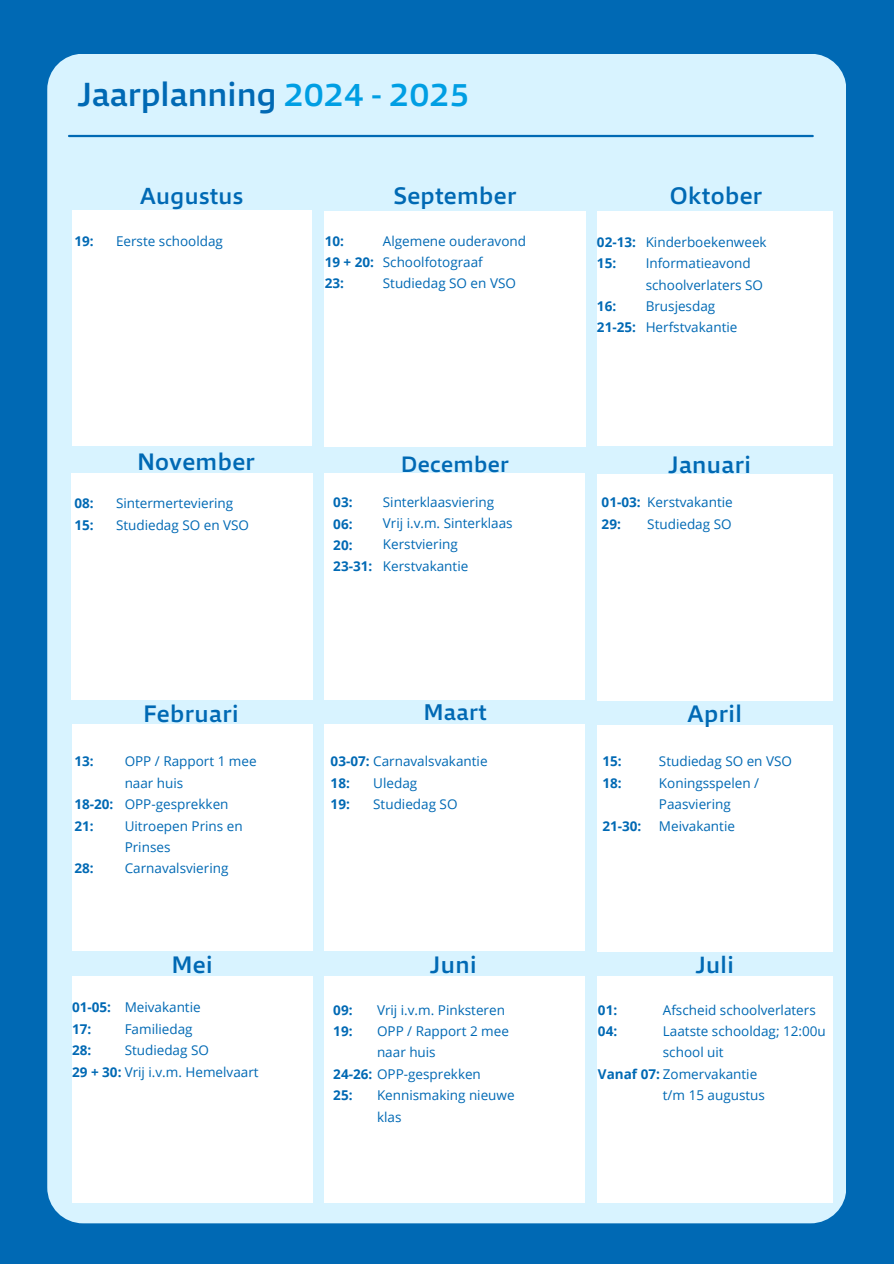
<style>
.page{position:relative;width:894px;height:1264px;background:#fff}
.page>*{position:absolute;margin:0;border:0;box-sizing:border-box;transform-origin:0 0}
.t1{font:500 33.75px "Qubo";color:#0069b4}
.t2{font:500 24px "Qubo";letter-spacing:.02em;color:#0069b4}
.t3{font:500 23.7px "Qubo";color:#0069b4}
.t4{font:500 23.4px "Qubo";letter-spacing:.02em;color:#0069b4}
.t5{font:500 22.95px "Qubo";letter-spacing:.02em;color:#0069b4}
.t6{font:500 22.5px "Qubo";letter-spacing:.02em;color:#0069b4}
.t7{font:13.5px/21.3px "Open Sans";color:#0069b4}
.t8{font:700 13.5px/21.3px "Open Sans";color:#0069b4}
.s1{color:#009ee3}
.s2{font-weight:700}
</style>
<div class="page">
<div style="left:0;top:0;width:893px;height:1263px;background:#0069b4"></div>
<div style="left:47px;top:54px;width:798px;height:1169px;background:#d8f3ff;border-radius:36px"></div>
<hr style="left:69px;top:135px;width:743px;height:2px;background:#0069b4">
<div style="left:72px;top:210px;width:240px;height:235px;background:#fff"></div>
<div style="left:324px;top:211px;width:261px;height:235px;background:#fff"></div>
<div style="left:596px;top:211px;width:236px;height:234px;background:#fff"></div>
<div style="left:71px;top:473px;width:241px;height:226px;background:#fff"></div>
<div style="left:324px;top:473px;width:261px;height:226px;background:#fff"></div>
<div style="left:596px;top:475px;width:236px;height:226px;background:#fff"></div>
<div style="left:72px;top:725px;width:240px;height:225px;background:#fff"></div>
<div style="left:324px;top:725px;width:261px;height:225px;background:#fff"></div>
<div style="left:596px;top:725px;width:236px;height:226px;background:#fff"></div>
<div style="left:596px;top:976px;width:236px;height:226px;background:#fff"></div>
<div style="left:324px;top:976px;width:261px;height:226px;background:#fff"></div>
<div style="left:72px;top:976px;width:240px;height:226px;background:#fff"></div>
<h1 class="t1" style="left:78px;top:73px;width:393px">Jaarplanning <span class="s1">2024 - 2025</span></h1>
<h2 class="t4" style="left:140px;top:181px;width:104px">Augustus</h2>
<h2 class="t2" style="left:394px;top:180px;width:124px">September</h2>
<p class="t8" style="left:74px;top:230px;width:21px">19:</p>
<p class="t7" style="left:116px;top:230px;width:108px">Eerste schooldag</p>
<p class="t8" style="left:324px;top:230px;width:51px">10:<br>19 + 20:<br>23:</p>
<h2 class="t7" style="left:383px;top:230px;width:145px">Algemene ouderavond</h2>
<h3 class="t7" style="left:383px;top:251px;width:101px">Schoolfotograaf</h3>
<p class="t7" style="left:383px;top:272px;width:135px">Studiedag SO en VSO</p>
<p class="t2" style="left:669px;top:180px;width:94px">Oktober</p>
<p class="t8" style="left:596px;top:231px;width:40px">02-13:<br>15:</p>
<p class="t8" style="left:596px;top:295px;width:40px">16:<br>21-25:</p>
<p class="t7" style="left:645px;top:231px;width:122px">Kinderboekenweek</p>
<h2 class="t7" style="left:645px;top:252px;width:119px">Informatieavond schoolverlaters SO</h2>
<h2 class="t7" style="left:645px;top:295px;width:71px">Brusjesdag</h2>
<h3 class="t7" style="left:645px;top:316px;width:93px">Herfstvakantie</h3>
<h3 class="t2" style="left:137px;top:446px;width:119px">November</h3>
<h2 class="t6" style="left:401px;top:449px;width:109px">December</h2>
<p class="t2" style="left:668px;top:449px;width:84px">Januari</p>
<p class="t8" style="left:74px;top:492px;width:21px">08:<br>15:</p>
<p class="t7" style="left:116px;top:492px;width:119px">Sintermerteviering</p>
<p class="t7" style="left:116px;top:514px;width:135px">Studiedag SO en VSO</p>
<p class="t8" style="left:333px;top:491px;width:40px">03:<br>06:<br>20:<br>23-31:</p>
<p class="t7" style="left:383px;top:490px;width:113px">Sinterklaasviering</p>
<p class="t7" style="left:383px;top:512px;width:131px">Vrij i.v.m. Sinterklaas</p>
<h2 class="t7" style="left:383px;top:533px;width:76px">Kerstviering</h2>
<h3 class="t7" style="left:383px;top:555px;width:87px">Kerstvakantie</h3>
<h3 class="t2" style="left:143px;top:698px;width:97px">Februari</h3>
<p class="t5" style="left:424px;top:696px;width:64px">Maart</p>
<p class="t8" style="left:74px;top:750px;width:21px">13:</p>
<p class="t8" style="left:74px;top:793px;width:40px">18-20:<br>21:</p>
<p class="t8" style="left:74px;top:857px;width:21px">28:</p>
<h3 class="t7" style="left:125px;top:750px;width:133px">OPP / Rapport 1 mee naar huis</h3>
<h3 class="t7" style="left:125px;top:793px;width:105px">OPP-gesprekken</h3>
<p class="t7" style="left:125px;top:814px;width:119px">Uitroepen Prins en<br>Prinses</p>
<p class="t7" style="left:125px;top:857px;width:105px">Carnavalsviering</p>
<p class="t7" style="left:330px;top:750px;width:158px"><span class="s2">03-07:</span> Carnavalsvakantie<br><span class="s2">18:<br>19:</span></p>
<h3 class="t7" style="left:373px;top:771px;width:45px">Uledag</h3>
<h3 class="t7" style="left:373px;top:793px;width:86px">Studiedag SO</h3>
<h2 class="t8" style="left:601px;top:491px;width:40px">01-03:<br>29:</h2>
<p class="t7" style="left:647px;top:491px;width:87px">Kerstvakantie</p>
<p class="t7" style="left:647px;top:512px;width:86px">Studiedag SO</p>
<p class="t2" style="left:687px;top:698px;width:56px">April</p>
<h3 class="t8" style="left:602px;top:750px;width:21px">15:<br>18:</h3>
<p class="t8" style="left:602px;top:814px;width:40px">21-30:</p>
<p class="t7" style="left:658px;top:750px;width:135px">Studiedag SO en VSO</p>
<p class="t7" style="left:658px;top:772px;width:102px">Koningsspelen /<br>Paasviering</p>
<p class="t7" style="left:658px;top:814px;width:78px">Meivakantie</p>
<h3 class="t2" style="left:172px;top:948px;width:42px">Mei</h3>
<h3 class="t2" style="left:430px;top:948px;width:48px">Juni</h3>
<h3 class="t3" style="left:695px;top:949px;width:39px">Juli</h3>
<h2 class="t7" style="left:125px;top:996px;width:78px">Meivakantie</h2>
<h3 class="t7" style="left:125px;top:1017px;width:69px">Familiedag</h3>
<p class="t7" style="left:125px;top:1039px;width:86px">Studiedag SO</p>
<p class="t7" style="left:72px;top:996px;width:188px"><span class="s2">01-05:<br>17:<br>28:<br>29 + 30:</span> Vrij i.v.m. Hemelvaart</p>
<p class="t7" style="left:377px;top:998px;width:129px">Vrij i.v.m. Pinksteren</p>
<p class="t7" style="left:377px;top:1020px;width:133px">OPP / Rapport 2 mee naar huis</p>
<h2 class="t7" style="left:377px;top:1084px;width:139px">Kennismaking nieuwe klas</h2>
<p class="t8" style="left:333px;top:998px;width:21px">09:<br>19:</p>
<p class="t7" style="left:333px;top:1062px;width:149px"><span class="s2">24-26:</span> OPP-gesprekken<br><span class="s2">25:</span></p>
<p class="t7" style="left:662px;top:998px;width:154px">Afscheid schoolverlaters</p>
<h3 class="t7" style="left:662px;top:1020px;width:164px">Laatste schooldag; 12:00u school uit</h3>
<h3 class="t7" style="left:662px;top:1084px;width:104px">t/m 15 augustus</h3>
<h3 class="t8" style="left:597px;top:998px;width:21px">01:<br>04:</h3>
<h3 class="t7" style="left:597px;top:1062px;width:161px"><span class="s2">Vanaf 07:</span> Zomervakantie</h3>
</div>
